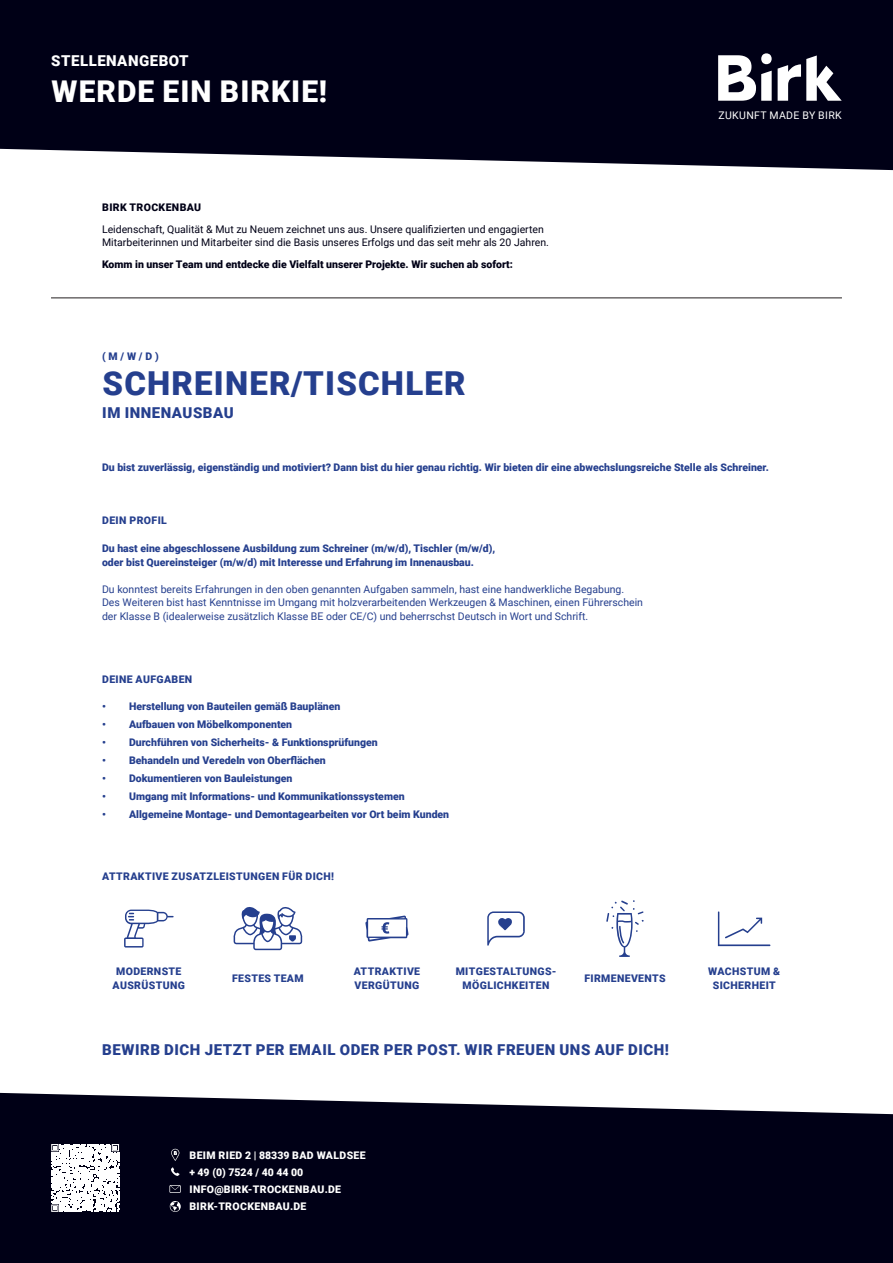
<style>
.page{position:relative;width:893px;height:1263px;background:#fff}
.page>*{position:absolute;margin:0;border:0;box-sizing:border-box;transform-origin:0 0}
.t1{font:900 33px "Roboto";letter-spacing:.035em;color:#253f8e}
.t2{font:900 30px "Roboto";letter-spacing:.035em;color:#fff}
.t3{font:900 15px "Roboto";letter-spacing:.035em;color:#253f8e}
.t4{font:900 15px "Roboto";letter-spacing:.035em;color:#fff}
.t5{font:900 10.5px "Roboto";color:#253f8e}
.t6{font:10.5px "Roboto";color:#253f8e}
.t7{font:900 10.5px/13.5px "Roboto";letter-spacing:.035em;color:#253f8e;text-align:center}
.t8{font:10.5px "Roboto";color:#000016}
.t9{font:900 10.5px "Roboto";color:#000016}
.t10{font:900 10.5px "Roboto";letter-spacing:.035em;color:#fff}
.t11{font:10.5px "Roboto";letter-spacing:.035em;color:#fff}
.t12{font:900 10.5px "Roboto";color:#fff}
.t13{font:900 10.5px "Roboto";letter-spacing:.035em;color:#000016}
</style>
<div class="page">
<div style="left:0;top:0;width:893px;height:170px;background:#000016"></div>
<div style="left:0;top:1093px;width:893px;height:170px;background:#000016"></div>
<svg style="left:778px;top:55px;width:64px;height:46px"></svg>
<svg style="left:718px;top:53px;width:54px;height:48px"></svg>
<hr style="left:51px;top:298px;width:791px;height:1px;background:#231f20">
<svg style="left:170px;top:1201px;width:11px;height:11px"></svg>
<svg style="left:169px;top:1185px;width:12px;height:8px"></svg>
<svg style="left:171px;top:1167px;width:9px;height:9px"></svg>
<svg style="left:171px;top:1149px;width:8px;height:12px"></svg>
<svg style="left:51px;top:1144px;width:68px;height:68px"></svg>
<svg style="left:124px;top:909px;width:50px;height:38px"></svg>
<svg style="left:365px;top:915px;width:43px;height:26px"></svg>
<svg style="left:487px;top:911px;width:38px;height:35px"></svg>
<svg style="left:718px;top:911px;width:52px;height:35px"></svg>
<svg style="left:606px;top:900px;width:38px;height:57px"></svg>
<svg style="left:233px;top:907px;width:70px;height:43px"></svg>
<p class="t4" style="left:51px;top:50px;width:139px">STELLENANGEBOT</p>
<p class="t2" style="left:52px;top:70px;width:277px">WERDE EIN BIRKIE!</p>
<p class="t13" style="left:102px;top:199px;width:100px">BIRK TROCKENBAU</p>
<p class="t8" style="left:102px;top:221px;width:443px">Leidenschaft, Qualität &amp; Mut zu Neuem zeichnet uns aus. Unsere qualifizierten und engagierten</p>
<p class="t8" style="left:102px;top:235px;width:448px">Mitarbeiterinnen und Mitarbeiter sind die Basis unseres Erfolgs und das seit mehr als 20 Jahren.</p>
<p class="t9" style="left:102px;top:257px;width:412px">Komm in unser Team und entdecke die Vielfalt unserer Projekte. Wir suchen ab sofort:</p>
<p class="t5" style="left:102px;top:349px;width:58px">( M / W / D )</p>
<p class="t1" style="left:103px;top:360px;width:364px">SCHREINER/TISCHLER</p>
<p class="t3" style="left:102px;top:402px;width:133px">IM INNENAUSBAU</p>
<p class="t11" style="left:718px;top:108px;width:125px">ZUKUNFT MADE BY BIRK</p>
<p class="t5" style="left:102px;top:460px;width:668px">Du bist zuverlässig, eigenständig und motiviert? Dann bist du hier genau richtig. Wir bieten dir eine abwechslungsreiche Stelle als Schreiner.</p>
<p class="t7" style="left:102px;top:513px;width:66px">DEIN PROFIL</p>
<p class="t5" style="left:102px;top:541px;width:395px">Du hast eine abgeschlossene Ausbildung zum Schreiner (m/w/d), Tischler (m/w/d),</p>
<p class="t5" style="left:102px;top:555px;width:373px">oder bist Quereinsteiger (m/w/d) mit Interesse und Erfahrung im Innenausbau.</p>
<p class="t6" style="left:102px;top:582px;width:524px">Du konntest bereits Erfahrungen in den oben genannten Aufgaben sammeln, hast eine handwerkliche Begabung.</p>
<p class="t6" style="left:102px;top:595px;width:542px">Des Weiteren bist hast Kenntnisse im Umgang mit holzverarbeitenden Werkzeugen &amp; Maschinen, einen Führerschein</p>
<p class="t6" style="left:102px;top:609px;width:488px">der Klasse B (idealerweise zusätzlich Klasse BE oder CE/C) und beherrschst Deutsch in Wort und Schrift.</p>
<p class="t7" style="left:102px;top:672px;width:92px">DEINE AUFGABEN</p>
<p class="t5" style="left:102px;top:698px;width:240px">• Herstellung von Bauteilen gemäß Bauplänen</p>
<p class="t5" style="left:102px;top:716px;width:192px">• Aufbauen von Möbelkomponenten</p>
<p class="t5" style="left:102px;top:734px;width:277px">• Durchführen von Sicherheits- &amp; Funktionsprüfungen</p>
<p class="t5" style="left:102px;top:752px;width:225px">• Behandeln und Veredeln von Oberflächen</p>
<p class="t5" style="left:102px;top:770px;width:192px">• Dokumentieren von Bauleistungen</p>
<p class="t5" style="left:102px;top:788px;width:304px">• Umgang mit Informations- und Kommunikationssystemen</p>
<p class="t5" style="left:102px;top:806px;width:349px">• Allgemeine Montage- und Demontagearbeiten vor Ort beim Kunden</p>
<p class="t7" style="left:102px;top:869px;width:233px">ATTRAKTIVE ZUSATZLEISTUNGEN FÜR DICH!</p>
<p class="t7" style="left:116px;top:964px;width:67px">MODERNSTE</p>
<p class="t7" style="left:113px;top:978px;width:74px">AUSRÜSTUNG</p>
<p class="t7" style="left:354px;top:964px;width:68px;text-align:left">ATTRAKTIVE<br>VERGÜTUNG</p>
<p class="t7" style="left:456px;top:964px;width:102px">MITGESTALTUNGS-<br>MÖGLICHKEITEN</p>
<p class="t7" style="left:232px;top:971px;width:73px">FESTES TEAM</p>
<p class="t7" style="left:584px;top:971px;width:83px">FIRMENEVENTS</p>
<p class="t7" style="left:708px;top:964px;width:74px">WACHSTUM &amp;<br>SICHERHEIT</p>
<p class="t3" style="left:102px;top:1039px;width:568px">BEWIRB DICH JETZT PER EMAIL ODER PER POST. WIR FREUEN UNS AUF DICH!</p>
<p class="t10" style="left:190px;top:1148px;width:178px">BEIM RIED 2 | 88339 BAD WALDSEE</p>
<p class="t12" style="left:189px;top:1165px;width:116px">+ 49 (0) 7524 / 40 44 00</p>
<p class="t10" style="left:190px;top:1182px;width:153px">INFO@BIRK-TROCKENBAU.DE</p>
<p class="t10" style="left:190px;top:1199px;width:118px">BIRK-TROCKENBAU.DE</p>
</div>
